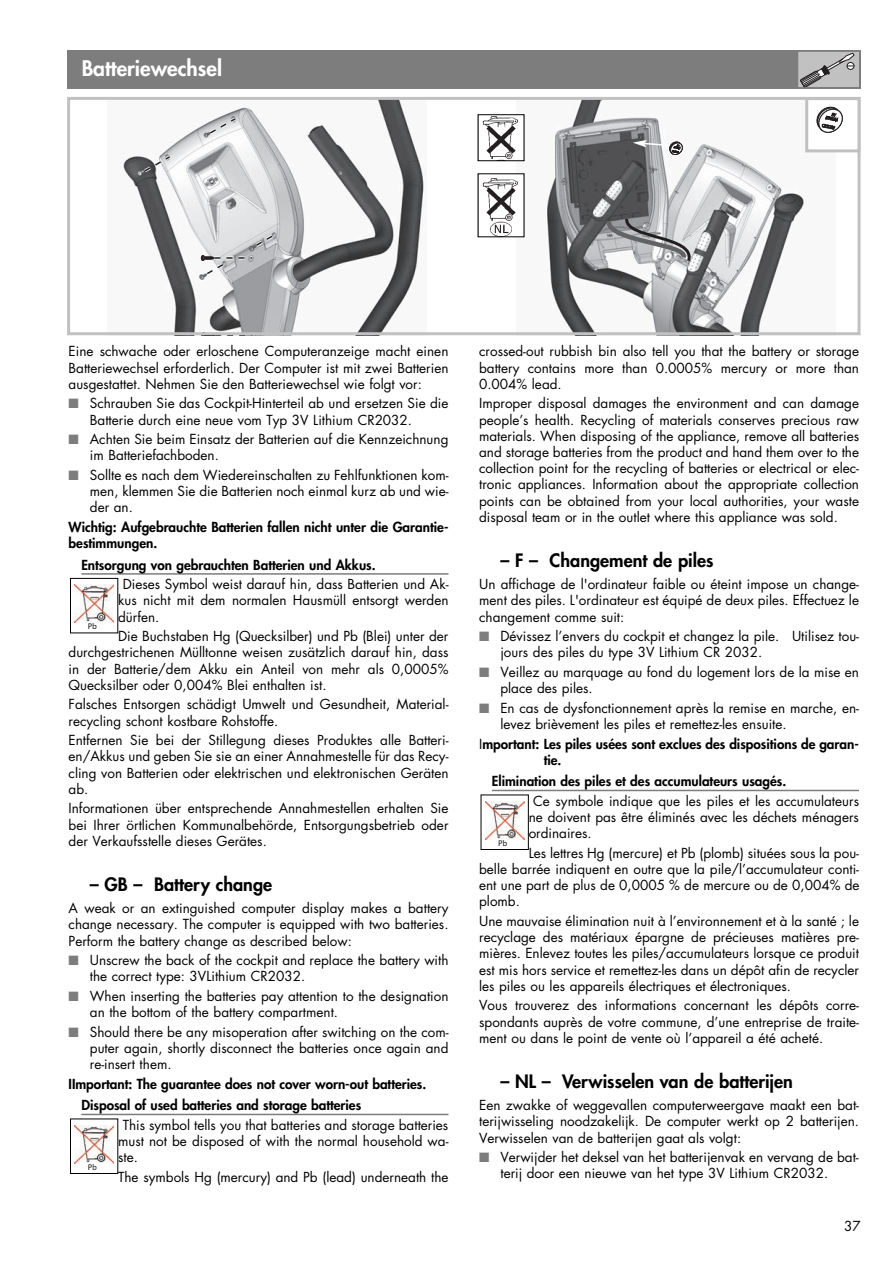
<style>
.page{position:relative;width:893px;height:1263px;background:#fff}
.page>*{position:absolute;margin:0;border:0;box-sizing:border-box;transform-origin:0 0}
.t1{font:800 21px "Futura CE";color:#fff}
.t2{font:800 18px "Futura CE";color:#000}
.t3{font:13.5px/16.2px "Futura CE";color:#000;text-align:justify}
.t4{font:800 13.5px/16.2px "Futura CE";color:#000}
.t5{font:7.8px "Myriad";color:#231f20}
.s1{color:#7d7d7d}
.s2{font-weight:400}
</style>
<div class="page">
<hr style="left:81px;top:573px;width:367px;height:2px;background:#7d7d7d">
<hr style="left:81px;top:1114px;width:367px;height:1px;background:#7d7d7d">
<img style="left:75px;top:585px;width:39px;height:38px">
<div style="left:70px;top:578px;width:48px;height:55px;border:1px solid #000"></div>
<img style="left:75px;top:1125px;width:39px;height:38px">
<div style="left:70px;top:1119px;width:48px;height:55px;border:1px solid #000"></div>
<hr style="left:492px;top:790px;width:367px;height:1px;background:#7d7d7d">
<img style="left:485px;top:801px;width:39px;height:38px">
<div style="left:67px;top:50px;width:793px;height:39px;background:#7d7d7d"></div>
<img style="left:123px;top:101px;width:301px;height:230px">
<svg style="left:141px;top:153px;width:33px;height:22px"></svg>
<svg style="left:206px;top:115px;width:33px;height:22px"></svg>
<svg style="left:252px;top:230px;width:27px;height:19px"></svg>
<svg style="left:201px;top:255px;width:51px;height:23px"></svg>
<svg style="left:202px;top:335px;width:51px;height:1px"></svg>
<img style="left:516px;top:101px;width:319px;height:230px">
<svg style="left:605px;top:216px;width:91px;height:48px;background:#afb0b2"></svg>
<svg style="left:482px;top:116px;width:40px;height:43px"></svg>
<div style="left:477px;top:114px;width:47px;height:47px;border:1px solid #000"></div>
<svg style="left:482px;top:175px;width:40px;height:60px"></svg>
<img style="left:489px;top:221px;width:24px;height:14px">
<div style="left:67px;top:97px;width:793px;height:238px;border:3px solid #c1c1c1"></div>
<div style="left:798px;top:52px;width:61px;height:35px;background:#c1c1c1"></div>
<svg style="left:800px;top:53px;width:54px;height:33px"></svg>
<div style="left:808px;top:100px;width:49px;height:49px;background:#fff"></div>
<svg style="left:816px;top:106px;width:27px;height:27px"></svg>
<div style="left:805px;top:97px;width:55px;height:55px;border:3px solid #c1c1c1"></div>
<svg style="left:632px;top:140px;width:51px;height:16px"></svg>
<h1 class="t1" style="left:82px;top:58px;width:142px">Batteriewechsel</h1>
<p class="t3" style="left:69px;top:345px;width:381px">Eine schwache oder erloschene Computeranzeige macht einen Batterie wechsel erforderlich. Der Computer ist mit zwei Batterien ausgestattet. Nehmen Sie den Batteriewechsel wie folgt vor:</p>
<p class="t3" style="left:90px;top:397px;width:360px;text-indent:-21px"><span class="s1">■</span> Schrauben Sie das Cockpit-Hinterteil ab und ersetzen Sie die<br>Batterie durch eine neue vom Typ 3V Lithium CR2032.</p>
<p class="t3" style="left:90px;top:432px;width:360px;text-indent:-21px"><span class="s1">■</span> Achten Sie beim Einsatz der Batterien auf die Kennzeichnung im Batteriefachboden.</p>
<p class="t3" style="left:90px;top:468px;width:360px;text-indent:-21px"><span class="s1">■</span> Sollte es nach dem Wiedereinschalten zu Fehlfunktionen kom&shy;men, klemmen Sie die Batterien noch einmal kurz ab und wie&shy;der an.</p>
<p class="t4" style="left:69px;top:520px;width:381px">Wichtig: Aufgebrauchte Batterien fallen nicht unter die Garantie - bestim mun gen.</p>
<p class="t4" style="left:81px;top:558px;width:296px">Entsorgung von gebrauchten Batterien und Akkus.</p>
<p class="t3" style="left:118px;top:577px;width:332px;text-indent:5px">Dieses Symbol weist darauf hin, dass Batterien und Ak&shy;kus nicht mit dem normalen Hausmüll entsorgt werden dürfen.</p>
<p class="t3" style="left:69px;top:629px;width:381px;text-indent:50px">Die Buchstaben Hg (Quecksilber) und Pb (Blei) unter der durchgestrichenen Mülltonne weisen zusätzlich darauf hin, dass in der Batterie/dem Akku ein Anteil von mehr als 0,0005% Quecksilber oder 0,004% Blei enthalten ist.</p>
<p class="t3" style="left:69px;top:698px;width:381px">Falsches Entsorgen schädigt Umwelt und Gesundheit, Material&shy;recycling schont kostbare Rohstoffe.</p>
<p class="t3" style="left:69px;top:733px;width:381px">Entfernen Sie bei der Stillegung dieses Produktes alle Batteri&shy;en/Akkus und geben Sie sie an einer Annahmestelle für das Recy&shy;cling von Batterien oder elektrischen und elektronischen Geräten ab.</p>
<p class="t3" style="left:69px;top:802px;width:381px">Informationen über entsprechende Annahmestellen erhalten Sie bei Ihrer örtlichen Kommunalbehörde, Entsorgungsbetrieb oder der Verkaufsstelle dieses Gerätes.</p>
<h2 class="t2" style="left:90px;top:875px;width:184px">– GB – Battery change</h2>
<p class="t3" style="left:69px;top:901px;width:381px">A weak or an extinguished computer display makes a battery change necessary. The computer is equipped with two batteries.<br>Perform the battery change as described below:</p>
<p class="t3" style="left:90px;top:953px;width:360px;text-indent:-21px"><span class="s1">■</span> Unscrew the back of the cockpit and replace the battery with the correct type: 3VLithium CR2032.</p>
<p class="t3" style="left:90px;top:989px;width:360px;text-indent:-21px"><span class="s1">■</span> When inserting the batteries pay attention to the designation an the bottom of the battery compartment.</p>
<p class="t3" style="left:90px;top:1025px;width:360px;text-indent:-21px"><span class="s1">■</span> Should there be any misoperation after switching on the com&shy;puter again, shortly disconnect the batteries once again and re-insert them.</p>
<p class="t4" style="left:81px;top:1074px;width:346px;line-height:21.5px;text-indent:-13px">IImportant: The guarantee does not cover worn-out batteries.<br>Disposal of used batteries and storage batteries</p>
<p class="t3" style="left:118px;top:1118px;width:332px;text-indent:5px">This symbol tells you that batteries and storage batteries must not be disposed of with the normal household wa&shy;ste.</p>
<p class="t3" style="left:118px;top:1170px;width:332px">The symbols Hg (mercury) and Pb (lead) underneath the</p>
<p class="t5" style="left:88px;top:623px;width:11px">Pb</p>
<p class="t5" style="left:88px;top:1164px;width:11px">Pb</p>
<p class="t3" style="left:479px;top:345px;width:381px">crossed-out rubbish bin also tell you that the battery or storage battery contains more than 0.0005% mercury or more than 0.004% lead.</p>
<p class="t3" style="left:479px;top:397px;width:381px">Improper disposal damages the environment and can damage people’s health. Recycling of materials conserves precious raw materials. When disposing of the appliance, remove all batteries and storage batteries from the product and hand them over to the collection point for the recycling of batteries or electrical or elec&shy;tronic appliances. Information about the appropriate collection points can be obtained from your local authorities, your waste disposal team or in the outlet where this appliance was sold.</p>
<h2 class="t2" style="left:500px;top:551px;width:214px">– F – Changement de piles</h2>
<p class="t3" style="left:479px;top:577px;width:381px">Un affichage de l'ordinateur faible ou éteint impose un change&shy;ment des piles. L'ordinateur est équipé de deux piles. Effectuez le changement comme suit:</p>
<p class="t3" style="left:500px;top:629px;width:360px;text-indent:-21px"><span class="s1">■</span> Dévissez l’envers du cockpit et changez la pile. Utilisez tou&shy;jours des piles du type 3V Lithium CR 2032.</p>
<p class="t3" style="left:500px;top:665px;width:360px;text-indent:-21px"><span class="s1">■</span> Veillez au marquage au fond du logement lors de la mise en place des piles.</p>
<p class="t3" style="left:500px;top:701px;width:360px;text-indent:-21px"><span class="s1">■</span> En cas de dysfonctionnement après la remise en marche, en&shy;levez brièvement les piles et remettez-les ensuite.</p>
<p class="t4" style="left:543px;top:737px;width:317px;text-indent:-65px"><span class="s2">I</span>mportant: Les piles usées sont exclues des dispositions de garan&shy;tie.</p>
<p class="t4" style="left:492px;top:774px;width:296px">Elimination des piles et des accumulateurs usagés.</p>
<p class="t3" style="left:528px;top:794px;width:332px;text-indent:5px">Ce symbole indique que les piles et les accumulateurs ne doivent pas être éliminés avec les déchets ménagers ordinaires.</p>
<p class="t3" style="left:479px;top:846px;width:382px;text-indent:50px">Les lettres Hg (mercure) et Pb (plomb) situées sous la pou&shy;belle barrée indiquent en outre que la pile/l’accumulateur conti&shy;ent une part de plus de 0,0005 % de mercure ou de 0,004% de plomb.</p>
<p class="t3" style="left:479px;top:914px;width:381px">Une mauvaise élimination nuit à l’environnement et à la santé ; le recyclage des matériaux épargne de précieuses matières pre&shy;mières. Enlevez toutes les piles/accumulateurs lorsque ce produit est mis hors service et remettez-les dans un dépôt afin de recycler les piles ou les appareils électriques et électroniques.</p>
<p class="t3" style="left:479px;top:999px;width:381px">Vous trouverez des informations concernant les dépôts corre&shy;spondants auprès de votre commune, d’une entreprise de traite&shy;ment ou dans le point de vente où l’appareil a été acheté.</p>
<h2 class="t2" style="left:500px;top:1072px;width:294px">– NL – Verwisselen van de batterijen</h2>
<p class="t3" style="left:479px;top:1098px;width:381px">Een zwakke of weggevallen computerweergave maakt een bat&shy;terijwisseling noodzakelijk. De computer werkt op 2 batterijen.<br>Verwisselen van de batterijen gaat als volgt:</p>
<p class="t3" style="left:500px;top:1150px;width:360px;text-indent:-21px"><span class="s1">■</span> Verwijder het deksel van het batterijenvak en vervang de bat&shy;terij door een nieuwe van het type 3V Lithium CR2032.</p>
<p class="t5" style="left:498px;top:840px;width:11px">Pb</p>
<p class="t3" style="left:844px;top:1219px;width:18px">37</p>
</div>
